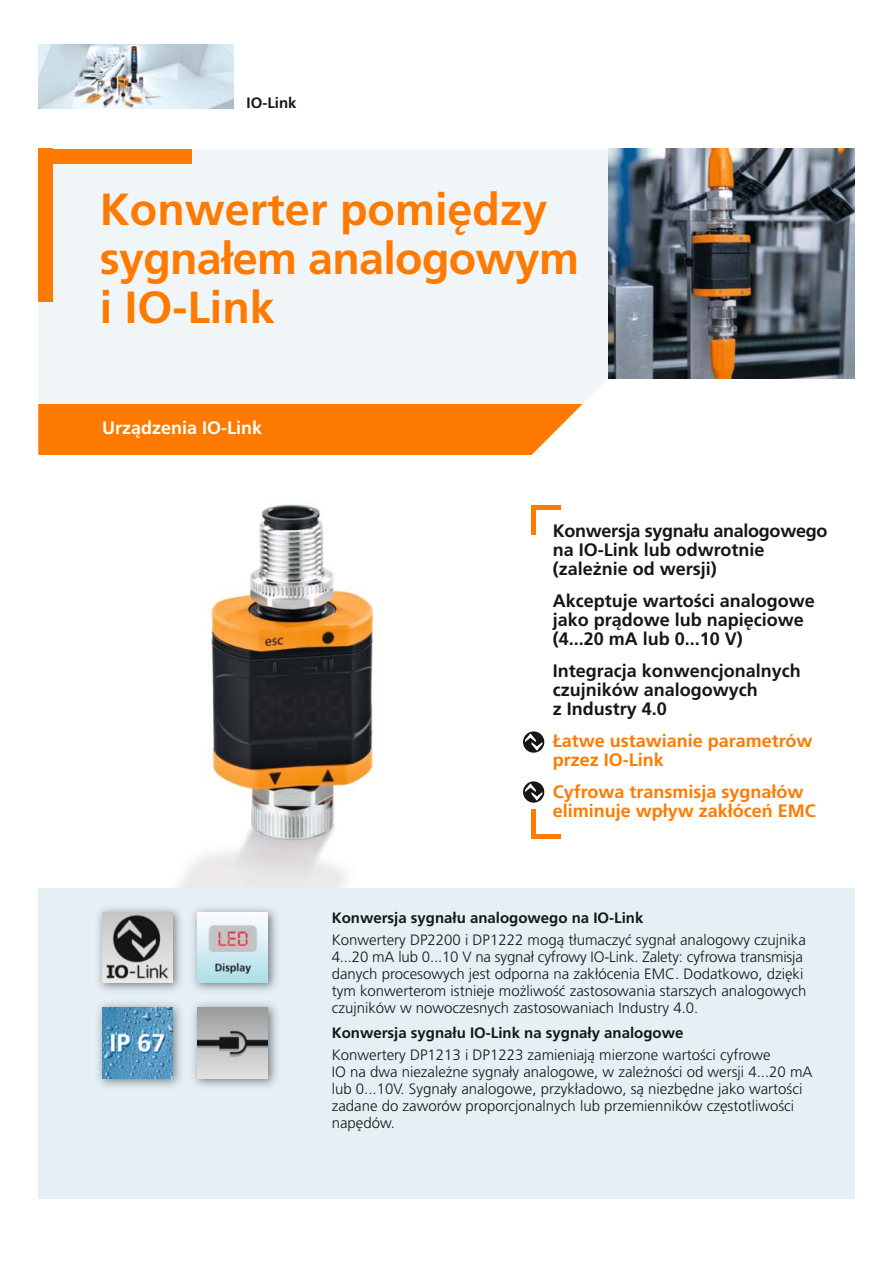
<style>
.page{position:relative;width:893px;height:1263px;background:#fff}
.page>*{position:absolute;margin:0;border:0;box-sizing:border-box;transform-origin:0 0}
.t1{font:700 45px/48.9px "Frutiger LT Com";color:#ff7a00}
.t2{font:700 18px/19.2px "Frutiger LT Com";color:#151616}
.t3{font:700 18px/19.2px "Frutiger LT Com";color:#ff7a00}
.t4{font:700 18px "Frutiger LT Com";color:#fff}
.t5{font:300 15px/17px "Frutiger LT Com";color:#151616}
.t6{font:700 15px "Frutiger LT Com";color:#151616}
</style>
<div class="page">
<img style="left:38px;top:504px;width:468px;height:385px">
<div style="left:38px;top:889px;width:817px;height:310px;background:#e5f0f5"></div>
<div style="left:38px;top:149px;width:570px;height:255px;background:#f0f6f8"></div>
<img style="left:608px;top:149px;width:247px;height:229px">
<div style="left:38px;top:404px;width:545px;height:51px;background:#ff7a00"></div>
<div style="left:38px;top:149px;width:153px;height:15px;background:#ff7a00"></div>
<div style="left:38px;top:149px;width:15px;height:153px;background:#ff7a00"></div>
<img style="left:98px;top:908px;width:179px;height:179px">
<img style="left:102px;top:912px;width:70px;height:70px">
<img style="left:188px;top:908px;width:1px;height:179px">
<img style="left:198px;top:912px;width:70px;height:70px">
<img style="left:102px;top:1008px;width:70px;height:70px">
<img style="left:189px;top:998px;width:88px;height:1px">
<img style="left:198px;top:1008px;width:70px;height:70px">
<img style="left:38px;top:45px;width:196px;height:63px">
<hr style="left:531px;top:505px;width:30px;height:4px;background:#ff7a00">
<div style="left:531px;top:505px;width:5px;height:30px;background:#ff7a00"></div>
<div style="left:531px;top:834px;width:30px;height:5px;background:#ff7a00"></div>
<div style="left:531px;top:809px;width:5px;height:30px;background:#ff7a00"></div>
<svg style="left:523px;top:781px;width:21px;height:22px"></svg>
<svg style="left:525px;top:783px;width:17px;height:18px"></svg>
<svg style="left:523px;top:731px;width:21px;height:22px"></svg>
<svg style="left:525px;top:733px;width:17px;height:18px"></svg>
<p class="t6" style="left:247px;top:97px;width:52px">IO-Link</p>
<h1 class="t1" style="left:100px;top:189px;width:481px">Konwerter pomiędzy sygnałem analogowym i IO-Link</h1>
<p class="t4" style="left:102px;top:420px;width:162px">Urządzenia IO-Link</p>
<p class="t2" style="left:553px;top:522px;width:276px">Konwersja sygnału analogowego na IO-Link lub odwrotnie (zależnie od wersji)</p>
<p class="t2" style="left:553px;top:592px;width:264px">Akceptuje wartości analogowe jako prądowe lub napięciowe (4...20 mA lub 0...10 V)</p>
<p class="t2" style="left:553px;top:662px;width:250px">Integracja konwencjonalnych czujników analogowych<br>z Industry 4.0</p>
<p class="t3" style="left:553px;top:733px;width:261px">Łatwe ustawianie parametrów przez IO-Link</p>
<p class="t3" style="left:553px;top:784px;width:265px">Cyfrowa transmisja sygnałów eliminuje wpływ zakłóceń EMC</p>
<p class="t6" style="left:332px;top:912px;width:313px">Konwersja sygnału analogowego na IO-Link</p>
<p class="t5" style="left:332px;top:932px;width:476px">Konwertery DP2200 i DP1222 mogą tłumaczyć sygnał analogowy czujnika 4...20 mA lub 0...10 V na sygnał cyfrowy IO-Link. Zalety: cyfrowa transmisja danych procesowych jest odporna na zakłócenia EMC. Dodatkowo, dzięki tym konwerterom istnieje możliwość zastosowania starszych analogowych czujników w nowoczesnych zastosowaniach Industry 4.0.</p>
<p class="t6" style="left:332px;top:1027px;width:353px">Konwersja sygnału IO-Link na sygnały analogowe</p>
<p class="t5" style="left:332px;top:1047px;width:482px">Konwertery DP1213 i DP1223 zamieniają mierzone wartości cyfrowe<br>IO na dwa niezależne sygnały analogowe, w zależności od wersji 4...20 mA lub 0...10V. Sygnały analogowe, przykładowo, są niezbędne jako wartości zadane do zaworów proporcjonalnych lub przemienników częstotliwości napędów.</p>
</div>
